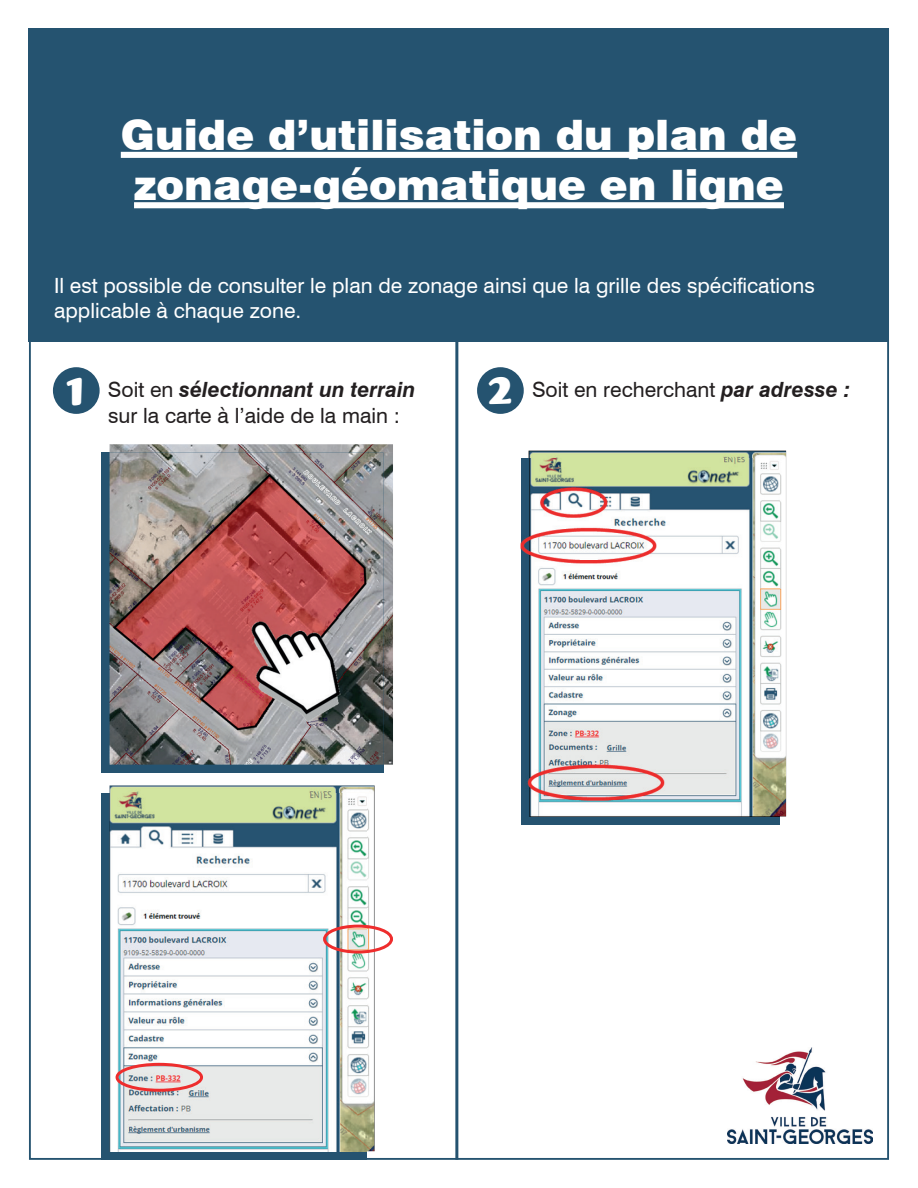
<style>
.page{position:relative;width:918px;height:1188px;background:#fff}
.page>*{position:absolute;margin:0;border:0;box-sizing:border-box;transform-origin:0 0}
.t1{font:900 42px/50.4px "Swiss 721 BT";color:#fff;text-align:center}
.t2{font:39.75px "Meatball";color:#fff}
.t3{font:21px/25.2px "Swiss 721 BT";color:#fff}
.t4{font:21px "Swiss 721 BT";color:#231f20}
.t5{font:italic 700 21px "Swiss 721 BT";color:#231f20}
.s1{font-weight:400;font-style:normal}
.s2{font-weight:700;font-style:italic}
</style>
<div class="page">
<div style="left:29px;top:28px;width:860px;height:313px;background:#255370"></div>
<div style="left:121px;top:152px;width:676px;height:6px;background:#fff"></div>
<div style="left:134px;top:202px;width:650px;height:6px;background:#fff"></div>
<div style="left:53px;top:367px;width:47px;height:47px;background:#255370;border-radius:50%"></div>
<div style="left:477px;top:367px;width:47px;height:47px;background:#255370;border-radius:50%"></div>
<hr style="left:455px;top:335px;width:3px;height:825px;background:#255370">
<div style="left:101px;top:452px;width:282px;height:321px;background:#255370"></div>
<img style="left:110px;top:444px;width:283px;height:321px">
<img style="left:110px;top:452px;width:273px;height:313px">
<img style="left:248px;top:618px;width:95px;height:105px">
<div style="left:101px;top:794px;width:266px;height:366px;background:#255370"></div>
<img style="left:110px;top:786px;width:265px;height:365px">
<img style="left:110px;top:794px;width:257px;height:357px">
<div style="left:323px;top:925px;width:70px;height:29px;border:3px solid #ee2d2d;border-radius:50%"></div>
<div style="left:116px;top:1063px;width:87px;height:29px;border:3px solid #ee2d2d;border-radius:50%"></div>
<div style="left:522px;top:459px;width:258px;height:366px;background:#255370"></div>
<img style="left:521px;top:451px;width:265px;height:365px">
<img style="left:522px;top:459px;width:258px;height:357px">
<img style="left:727px;top:1048px;width:145px;height:95px">
<h1 class="t1" style="left:121px;top:109px;width:678px">Guide d’utilisation du plan de zonage-géomatique en ligne</h1>
<p class="t3" style="left:54px;top:273px;width:762px">Il est possible de consulter le plan de zonage ainsi que la grille des spécifications applicable à chaque zone.</p>
<h2 class="t2" style="left:67px;top:369px;width:19px">1</h2>
<h2 class="t2" style="left:489px;top:368px;width:25px">2</h2>
<p class="t5" style="left:108px;top:377px;width:309px"><span class="s1">Soit en</span> sélectionnant un terrain</p>
<p class="t4" style="left:532px;top:377px;width:320px">Soit en recherchant <span class="s2">par adresse :</span></p>
<p class="t4" style="left:108px;top:402px;width:294px">sur la carte à l’aide de la main :</p>
</div>
